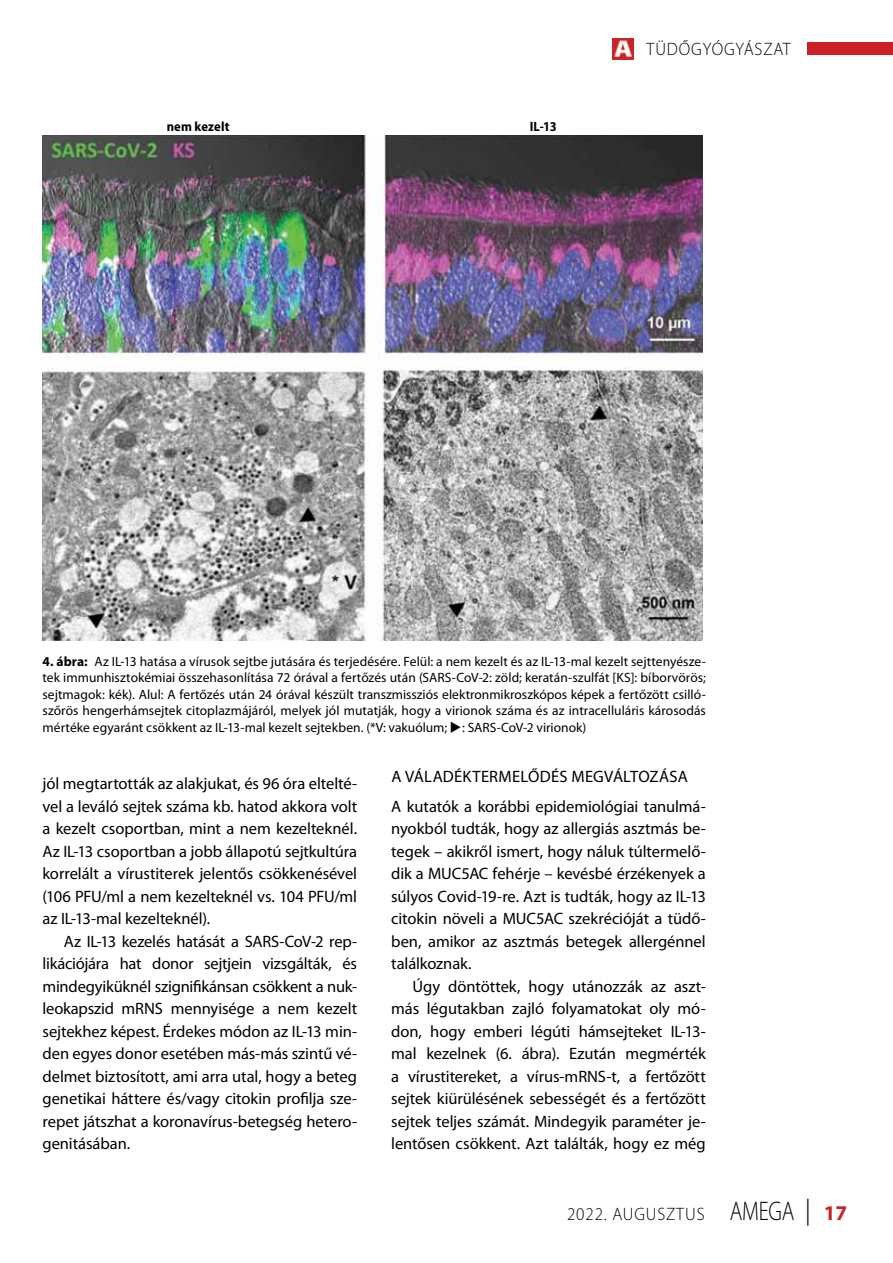
<style>
.page{position:relative;width:893px;height:1263px;background:#fff}
.page>*{position:absolute;margin:0;border:0;box-sizing:border-box;transform-origin:0 0}
.t1{font:300 18px "Myriad Pro";letter-spacing:.05em;color:#000;scale:.95 1}
.t2{font:16.5px/22.5px "Myriad Pro";letter-spacing:-.005em;color:#000;text-align:justify}
.t3{font:13.5px/16.5px "Myriad Pro";color:#000;text-align:justify}
.t4{font:700 semi-condensed 13.5px "Myriad Pro";letter-spacing:.01em;color:#000}
.s1{font-weight:700}
.s2{font-size:27px}
.s3{font-size:27px;color:#000101}
.s4{font-weight:700;font-size:21px;color:#cc2027}
</style>
<div class="page">
<div style="left:808px;top:43px;width:85px;height:12px;background:#cc2027"></div>
<img style="left:612px;top:38px;width:22px;height:22px">
<img style="left:43px;top:136px;width:660px;height:505px">
<p class="t4" style="left:167px;top:119px;width:64px">nem kezelt</p>
<p class="t4" style="left:530px;top:119px;width:28px">IL-13</p>
<p class="t1" style="left:647px;top:39px;width:153px">TÜDŐGYÓGYÁSZAT</p>
<p class="t3" style="left:43px;top:653px;width:665px"><span class="s1">4. ábra:</span> Az IL-13 hatása a vírusok sejtbe jutására és terjedésére. Felül: a nem kezelt és az IL-13-mal kezelt sejttenyésze&shy;tek immunhisztokémiai összehasonlítása 72 órával a fertőzés után (SARS-CoV-2: zöld; keratán-szulfát [KS]: bíborvörös; sejtmagok: kék). Alul: A fertőzés után 24 órával készült transzmissziós elektronmikroszkópos képek a fertőzött csilló&shy;szőrös hengerhámsejtek citoplazmájáról, melyek jól mutatják, hogy a virionok száma és az intracelluláris károsodás mértéke egyaránt csökkent az IL-13-mal kezelt sejtekben. (*V: vakuólum; ◆: SARS-CoV-2 virionok)</p>
<p class="t2" style="left:43px;top:772px;width:316px">jól megtartották az alakjukat, és 96 óra eltelté&shy;vel a leváló sejtek száma kb. hatod akkora volt a kezelt csoportban, mint a nem kezelteknél.<br>Az IL-13 csoportban a jobb állapotú sejtkultúra korrelált a vírustiterek jelentős csökkenésével (106 PFU/ml a nem kezelteknél vs. 104 PFU/ml az IL-13-mal kezelteknél).</p>
<p class="t2" style="left:43px;top:930px;width:316px;text-indent:21px">Az IL-13 kezelés hatását a SARS-CoV-2 rep&shy;likációjára hat donor sejtjein vizsgálták, és mindegyiküknél szignifikánsan csökkent a nuk&shy;leokapszid mRNS mennyisége a nem kezelt sejtekhez képest. Érdekes módon az IL-13 min&shy;den egyes donor esetében más-más szintű vé&shy;delmet biztosított, ami arra utal, hogy a beteg genetikai háttere és/vagy citokin profilja sze&shy;repet játszhat a koronavírus-betegség hetero&shy;genitásában.</p>
<p class="t2" style="left:391px;top:761px;width:316px;line-height:30px;text-indent:63px">éktermelődés megváltozása<br>A kutatók a korábbi epidemiológiai tanulmá-</p>
<p class="t2" style="left:391px;top:817px;width:316px">nyokból tudták, hogy az allergiás asztmás be&shy;tegek – akikről ismert, hogy náluk túltermelő&shy;dik a MUC5AC fehérje – kevésbé érzékenyek a súlyos Covid-19-re. Azt is tudták, hogy az IL-13 citokin növeli a MUC5AC szekrécióját a tüdő&shy;ben, amikor az asztmás betegek allergénnel találkoznak.</p>
<p class="t2" style="left:391px;top:975px;width:316px;text-indent:21px">Úgy döntöttek, hogy utánozzák az aszt&shy;más légutakban zajló folyamatokat oly mó&shy;don, hogy emberi légúti hámsejteket IL-13- mal kezelnek (6. ábra). Ezután megmérték a vírustitereket, a vírus-mRNS-t, a fertőzött sejtek kiürülésének sebességét és a fertőzött sejtek teljes számát. Mindegyik paraméter je&shy;lentősen csökkent. Azt találták, hogy ez még</p>
<p class="t2" style="left:391px;top:765px;width:34px">a Válad</p>
<p class="t1" style="left:567px;top:1204px;width:296px">2022. AUGUSZTUS <span class="s2">AMEGA</span> <span class="s3">|</span> <span class="s4">17</span></p>
</div>
